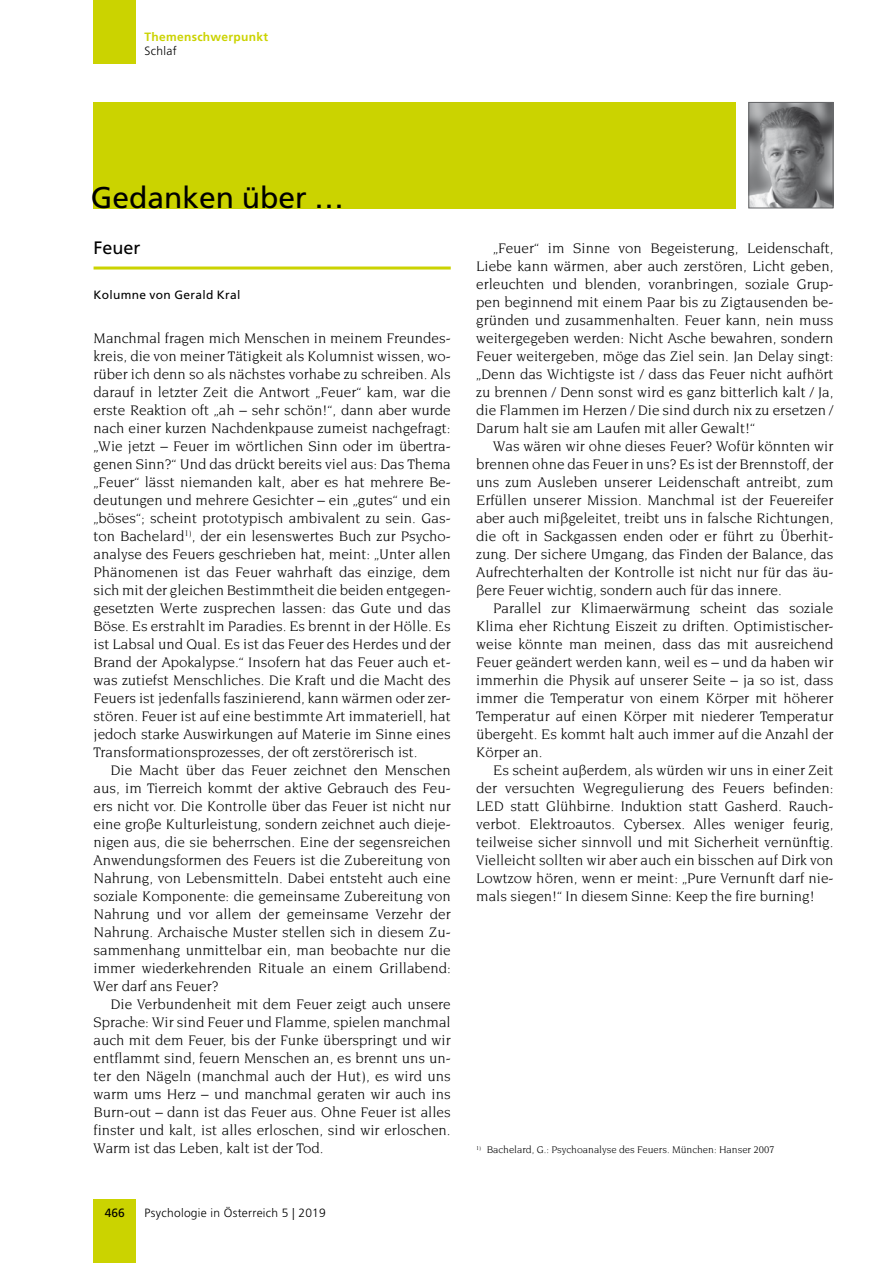
<style>
.page{position:relative;width:893px;height:1263px;background:#fff}
.page>*{position:absolute;margin:0;border:0;box-sizing:border-box;transform-origin:0 0}
.t1{font:30px "Frutiger";color:#000}
.t2{font:18px "Frutiger";color:#000}
.t3{font:15px/18px "Novarese";color:#000;text-align:justify}
.t4{font:300 12px "Frutiger";letter-spacing:.025em;color:#000}
.t5{font:12px "Frutiger";letter-spacing:.025em;color:#000}
.t6{font:700 12px "Frutiger";letter-spacing:.025em;color:#cbd300}
.t7{font:10.5px "Novarese";color:#000}
</style>
<div class="page">
<div style="left:94px;top:1199px;width:42px;height:64px;background:#cbd300"></div>
<div style="left:94px;top:0;width:42px;height:64px;background:#cbd300"></div>
<hr style="left:94px;top:266px;width:357px;height:3px;background:#cbd300">
<img style="left:750px;top:104px;width:81px;height:102px">
<div style="left:748px;top:102px;width:85px;height:106px;border:1px solid #646567"></div>
<div style="left:94px;top:102px;width:642px;height:106px;background:#cbd300"></div>
<p class="t6" style="left:145px;top:30px;width:125px">Themenschwerpunkt</p>
<p class="t4" style="left:145px;top:44px;width:34px">Schlaf</p>
<h1 class="t1" style="left:91px;top:180px;width:255px">Gedanken über …</h1>
<p class="t2" style="left:94px;top:237px;width:49px">Feuer</p>
<p class="t5" style="left:94px;top:287px;width:148px">Kolumne von Gerald Kral</p>
<p class="t3" style="left:94px;top:329px;width:359px">Manchmal fragen mich Menschen in meinem Freundes&shy;kreis, die von meiner Tätigkeit als Kolumnist wissen, wo&shy;rüber ich denn so als nächstes vorhabe zu schreiben. Als darauf in letzter Zeit die Antwort „Feuer“ kam, war die erste Reaktion oft „ah – sehr schön!“, dann aber wurde nach einer kurzen Nachdenkpause zumeist nachgefragt: „Wie jetzt – Feuer im wörtlichen Sinn oder im übertra&shy;genen Sinn?“ Und das drückt bereits viel aus: Das Thema „Feuer“ lässt niemanden kalt, aber es hat mehrere Be&shy;deutungen und mehrere Gesichter – ein „gutes“ und ein „böses“; scheint prototypisch ambivalent zu sein. Gas&shy;ton Bachelard<sup>1)</sup>, der ein lesenswertes Buch zur Psycho&shy;analyse des Feuers geschrieben hat, meint: „Unter allen Phänomenen ist das Feuer wahrhaft das einzige, dem sich mit der gleichen Bestimmtheit die beiden entgegen&shy;gesetzten Werte zusprechen lassen: das Gute und das Böse. Es erstrahlt im Paradies. Es brennt in der Hölle. Es ist Labsal und Qual. Es ist das Feuer des Herdes und der Brand der Apokalypse.“ Insofern hat das Feuer auch et&shy;was zutiefst Menschliches. Die Kraft und die Macht des Feuers ist jedenfalls faszinierend, kann wärmen oder zer&shy;stören. Feuer ist auf eine bestimmte Art immateriell, hat jedoch starke Auswirkungen auf Materie im Sinne eines Transformationsprozesses, der oft zerstörerisch ist.</p>
<p class="t3" style="left:94px;top:761px;width:359px;text-indent:17px">Die Macht über das Feuer zeichnet den Menschen aus, im Tierreich kommt der aktive Gebrauch des Feu&shy;ers nicht vor. Die Kontrolle über das Feuer ist nicht nur eine große Kulturleistung, sondern zeichnet auch dieje&shy;nigen aus, die sie beherrschen. Eine der segensreichen Anwendungsformen des Feuers ist die Zubereitung von Nahrung, von Lebensmitteln. Dabei entsteht auch eine soziale Komponente: die gemeinsame Zubereitung von Nahrung und vor allem der gemeinsame Verzehr der Nahrung. Archaische Muster stellen sich in diesem Zu&shy;sammenhang unmittelbar ein, man beobachte nur die immer wiederkehrenden Rituale an einem Grillabend:<br>Wer darf ans Feuer?</p>
<p class="t3" style="left:94px;top:995px;width:359px;text-indent:17px">Die Verbundenheit mit dem Feuer zeigt auch unsere Sprache: Wir sind Feuer und Flamme, spielen manchmal auch mit dem Feuer, bis der Funke überspringt und wir entflammt sind, feuern Menschen an, es brennt uns un&shy;ter den Nägeln (manchmal auch der Hut), es wird uns warm ums Herz – und manchmal geraten wir auch ins Burn-out – dann ist das Feuer aus. Ohne Feuer ist alles finster und kalt, ist alles erloschen, sind wir erloschen.<br>Warm ist das Leben, kalt ist der Tod.</p>
<p class="t5" style="left:105px;top:1205px;width:22px">466</p>
<p class="t4" style="left:145px;top:1206px;width:183px">Psychologie in Österreich 5 | 2019</p>
<p class="t3" style="left:476px;top:239px;width:359px;text-indent:17px">„Feuer“ im Sinne von Begeisterung, Leidenschaft, Liebe kann wärmen, aber auch zerstören, Licht geben, erleuchten und blenden, voranbringen, soziale Grup&shy;pen beginnend mit einem Paar bis zu Zigtausenden be&shy;gründen und zusammenhalten. Feuer kann, nein muss weitergegeben werden: Nicht Asche bewahren, sondern Feuer weitergeben, möge das Ziel sein. Jan Delay singt: „Denn das Wichtigste ist / dass das Feuer nicht aufhört zu brennen / Denn sonst wird es ganz bitterlich kalt / Ja, die Flammen im Herzen / Die sind durch nix zu ersetzen / Darum halt sie am Laufen mit aller Gewalt!“</p>
<p class="t3" style="left:476px;top:437px;width:359px;text-indent:17px">Was wären wir ohne dieses Feuer? Wofür könnten wir brennen ohne das Feuer in uns? Es ist der Brennstoff, der uns zum Ausleben unserer Leidenschaft antreibt, zum Erfüllen unserer Mission. Manchmal ist der Feuereifer aber auch mißgeleitet, treibt uns in falsche Richtungen, die oft in Sackgassen enden oder er führt zu Überhit&shy;zung. Der sichere Umgang, das Finden der Balance, das Aufrechterhalten der Kontrolle ist nicht nur für das äu&shy;ßere Feuer wichtig, sondern auch für das innere.</p>
<p class="t3" style="left:476px;top:599px;width:359px;text-indent:17px">Parallel zur Klimaerwärmung scheint das soziale Klima eher Richtung Eiszeit zu driften. Optimistischer&shy;weise könnte man meinen, dass das mit ausreichend Feuer geändert werden kann, weil es – und da haben wir immerhin die Physik auf unserer Seite – ja so ist, dass immer die Temperatur von einem Körper mit höherer Temperatur auf einen Körper mit niederer Temperatur übergeht. Es kommt halt auch immer auf die Anzahl der Körper an.</p>
<p class="t3" style="left:476px;top:761px;width:359px;text-indent:17px">Es scheint außerdem, als würden wir uns in einer Zeit der versuchten Wegregulierung des Feuers befinden:<br>LED statt Glühbirne. Induktion statt Gasherd. Rauch&shy;verbot. Elektroautos. Cybersex. Alles weniger feurig, teilweise sicher sinnvoll und mit Sicherheit vernünftig.<br>Vielleicht sollten wir aber auch ein bisschen auf Dirk von Lowtzow hören, wenn er meint: „Pure Vernunft darf nie&shy;mals siegen!“ In diesem Sinne: Keep the fire burning!</p>
<p class="t7" style="left:476px;top:1144px;width:300px"><sup>1)</sup> Bachelard, G.: Psychoanalyse des Feuers. München: Hanser 2007</p>
</div>
